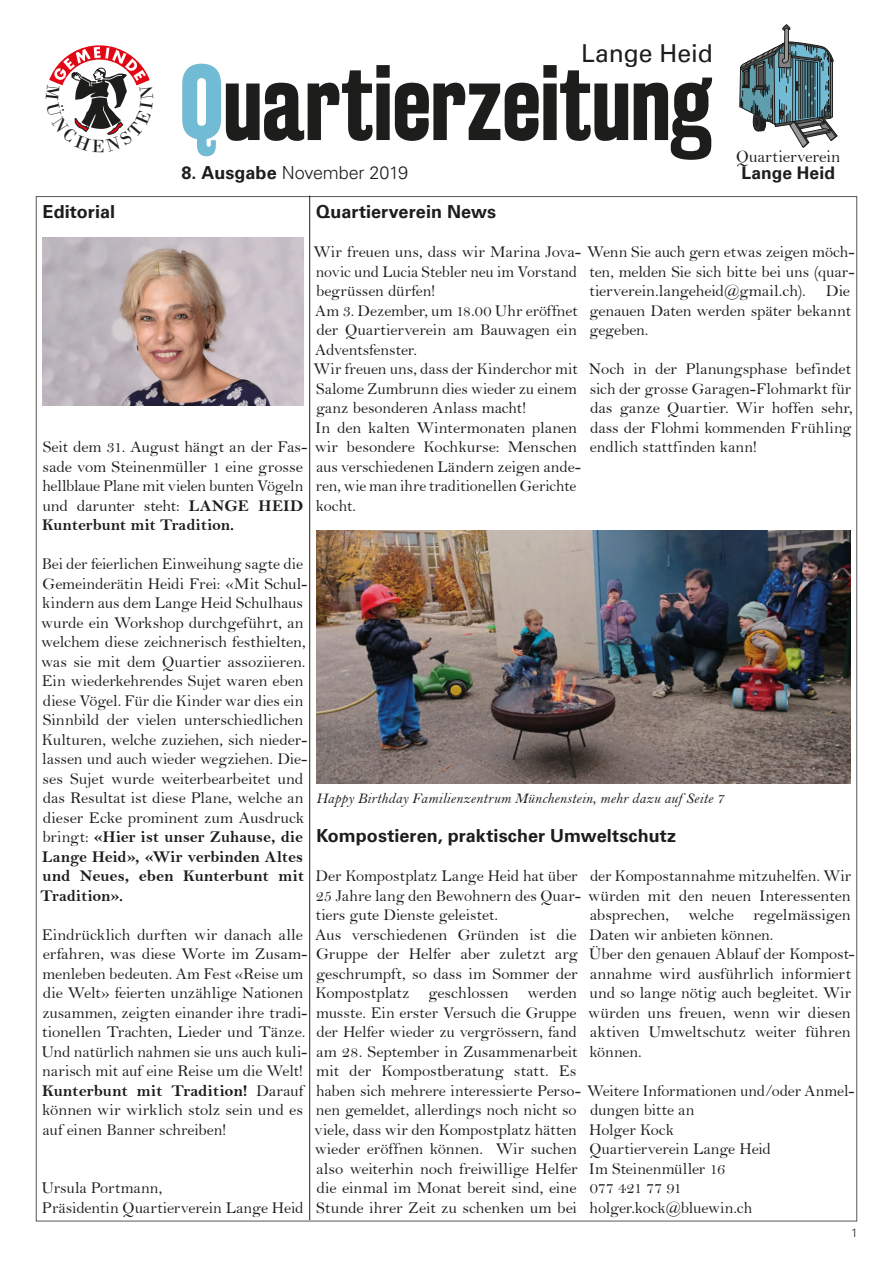
<style>
.page{position:relative;width:893px;height:1263px;background:#fff}
.page>*{position:absolute;margin:0;border:0;box-sizing:border-box;transform-origin:0 0}
.t1{font:700 94.5px "Rakesly Rg";letter-spacing:-.01em;color:#1d1d1b}
.t2{font:24.75px "Univers LT Pro 55 Roman";letter-spacing:-.005em;color:#1d1d1b}
.Titel{font:700 18px "Univers LT Pro 65";letter-spacing:.005em;color:#1d1d1b}
.t3{font:300 18px "Univers LT Pro 45";letter-spacing:-.01em;color:#1d1d1b}
.Bildunterschrift{font:17.4px "Bell";letter-spacing:-.005em;color:#1d1d1b}
.Bildunterschrift-2{font:700 17.4px "Univers LT Pro 65";letter-spacing:.01em;color:#1d1d1b}
.Fliesstext{font:16.5px/19.5px "Bell";letter-spacing:-.01em;color:#1d1d1b}
.Bildunterschrift-3{font:15px "Bell MT Italic";letter-spacing:.005em;color:#1d1d1b}
.t4{font:300 12px "Univers LT Pro 45";color:#1d1d1b}
.s1{color:#72bbd4}
.s2{font-family:"Univers LT Pro 65";font-weight:700}
.s3{font-family:"Bell MT Bold"}
</style>
<div class="page">
<img style="left:43px;top:238px;width:260px;height:167px">
<hr style="left:309px;top:196px;width:1px;height:1024px;background:#1d1d1b">
<svg style="left:739px;top:24px;width:99px;height:124px"></svg>
<img style="left:316px;top:530px;width:534px;height:254px">
<svg style="left:49px;top:45px;width:101px;height:90px"></svg>
<p class="t2" style="left:581px;top:36px;width:133px">Lange Heid</p>
<p class="t1" style="left:179px;top:47px;width:534px"><span class="s1">Q</span>uartierzeitung</p>
<p class="t3" style="left:181px;top:161px;width:228px"><span class="s2">8. Ausgabe</span> November 2019</p>
<p class="Bildunterschrift" style="left:736px;top:146px;width:106px">Quartierverein</p>
<p class="Bildunterschrift-2" style="left:741px;top:161px;width:95px">Lange Heid</p>
<p class="Titel" style="left:316px;top:199px;width:181px">Quartierverein News</p>
<p class="Fliesstext" style="left:314px;top:242px;width:542px">Wir freuen uns, dass wir Marina Jova- Wenn Sie auch gern etwas zeigen möch&shy;novic und Lucia Stebler neu im Vorstand<br>begrüssen dürfen!</p>
<p class="Fliesstext" style="left:315px;top:300px;width:264px;text-align:justify">Am 3. Dezember, um 18.00 Uhr eröffnet der Quartierverein am Bauwagen ein Adventsfenster.</p>
<p class="Fliesstext" style="left:314px;top:359px;width:266px;text-align:justify">Wir freuen uns, dass der Kinderchor mit Salome Zumbrunn dies wieder zu einem ganz besonderen Anlass macht!</p>
<p class="Fliesstext" style="left:315px;top:417px;width:268px">In den kalten Wintermonaten planen wir besondere Kochkurse: Menschen aus verschiedenen Ländern zeigen ande&shy;ren, wie man ihre traditionellen Gerichte kocht.</p>
<p class="Titel" style="left:43px;top:199px;width:74px">Editorial</p>
<p class="Fliesstext" style="left:589px;top:261px;width:267px">ten, melden Sie sich bitte bei uns (quar&shy;tierverein.langeheid@gmail.ch). Die genauen Daten werden später bekannt gegeben.</p>
<p class="Fliesstext" style="left:589px;top:359px;width:266px;text-align:justify">Noch in der Planungsphase befindet sich der grosse Garagen-Flohmarkt für das ganze Quartier. Wir hoffen sehr, dass der Flohmi kommenden Frühling endlich stattfinden kann!</p>
<p class="Fliesstext" style="left:42px;top:437px;width:267px">Seit dem 31. August hängt an der Fas&shy;sade vom Steinenmüller 1 eine grosse hellblaue Plane mit vielen bunten Vögeln und darunter steht: <span class="s3">LANGE HEID Kunterbunt mit Tradition.</span></p>
<p class="Fliesstext" style="left:41px;top:554px;width:268px">Bei der feierlichen Einweihung sagte die Gemeinderätin Heidi Frei: «Mit Schul&shy;kindern aus dem Lange Heid Schulhaus wurde ein Workshop durchgeführt, an welchem diese zeichnerisch festhielten, was sie mit dem Quartier assoziieren.<br>Ein wiederkehrendes Sujet waren eben diese Vögel. Für die Kinder war dies ein Sinnbild der vielen unterschiedlichen Kulturen, welche zuziehen, sich nieder&shy;lassen und auch wieder wegziehen. Die&shy;ses Sujet wurde weiterbearbeitet und das Resultat ist diese Plane, welche an dieser Ecke prominent zum Ausdruck bringt: <span class="s3">«Hier ist unser Zuhause, die Lange Heid», «Wir verbinden Altes und Neues, eben Kunterbunt mit Tradition».</span></p>
<p class="Fliesstext" style="left:42px;top:924px;width:267px">Eindrücklich durften wir danach alle erfahren, was diese Worte im Zusam&shy;menleben bedeuten. Am Fest «Reise um die Welt» feierten unzählige Nationen zusammen, zeigten einander ihre tradi&shy;tionellen Trachten, Lieder und Tänze.<br>Und natürlich nahmen sie uns auch kuli&shy;narisch mit auf eine Reise um die Welt!</p>
<p class="Fliesstext" style="left:42px;top:1080px;width:263px;text-align:justify"><span class="s3">Kunterbunt mit Tradition!</span> Darauf können wir wirklich stolz sein und es auf einen Banner schreiben!</p>
<p class="Bildunterschrift-3" style="left:316px;top:789px;width:409px">Happy Birthday Familienzentrum Münchenstein, mehr dazu auf Seite 7</p>
<p class="Titel" style="left:316px;top:823px;width:361px">Kompostieren, praktischer Umweltschutz</p>
<p class="Fliesstext" style="left:315px;top:866px;width:267px">Der Kompostplatz Lange Heid hat über<br>25 Jahre lang den Bewohnern des Quar&shy;tiers gute Dienste geleistet.</p>
<p class="Fliesstext" style="left:315px;top:924px;width:541px">Aus verschiedenen Gründen ist die<br>Gruppe der Helfer aber zuletzt arg<br>geschrumpft, so dass im Sommer der<br>Kompostplatz geschlossen werden<br>musste. Ein erster Versuch die Gruppe<br>der Helfer wieder zu vergrössern, fand<br>am 28. September in Zusammenarbeit<br>mit der Kompostberatung statt. Es<br>haben sich mehrere interessierte Perso- Weitere Informationen und/oder Anmel&shy;nen gemeldet, allerdings noch nicht so<br>viele, dass wir den Kompostplatz hätten<br>wieder eröffnen können. Wir suchen<br>also weiterhin noch freiwillige Helfer<br>die einmal im Monat bereit sind, eine<br>Stunde ihrer Zeit zu schenken um bei</p>
<p class="Fliesstext" style="left:588px;top:866px;width:265px;text-align:justify">der Kompostannahme mitzuhelfen. Wir würden mit den neuen Interessenten absprechen, welche regelmässigen Daten wir anbieten können.</p>
<p class="Fliesstext" style="left:588px;top:944px;width:268px">Über den genauen Ablauf der Kompost&shy;annahme wird ausführlich informiert und so lange nötig auch begleitet. Wir würden uns freuen, wenn wir diesen aktiven Umweltschutz weiter führen können.</p>
<p class="Fliesstext" style="left:590px;top:1100px;width:106px">dungen bitte an</p>
<p class="Fliesstext" style="left:589px;top:1119px;width:86px">Holger Kock</p>
<p class="Fliesstext" style="left:590px;top:1139px;width:183px">Quartierverein Lange Heid</p>
<p class="Fliesstext" style="left:589px;top:1158px;width:138px">Im Steinenmüller 16</p>
<p class="Fliesstext" style="left:590px;top:1178px;width:93px">077 421 77 91</p>
<p class="Fliesstext" style="left:590px;top:1197px;width:164px">holger.kock@bluewin.ch</p>
<p class="Fliesstext" style="left:42px;top:1178px;width:122px">Ursula Portmann,</p>
<p class="Fliesstext" style="left:42px;top:1197px;width:263px">Präsidentin Quartierverein Lange Heid</p>
<p class="t4" style="left:851px;top:1225px;width:8px">1</p>
</div>
